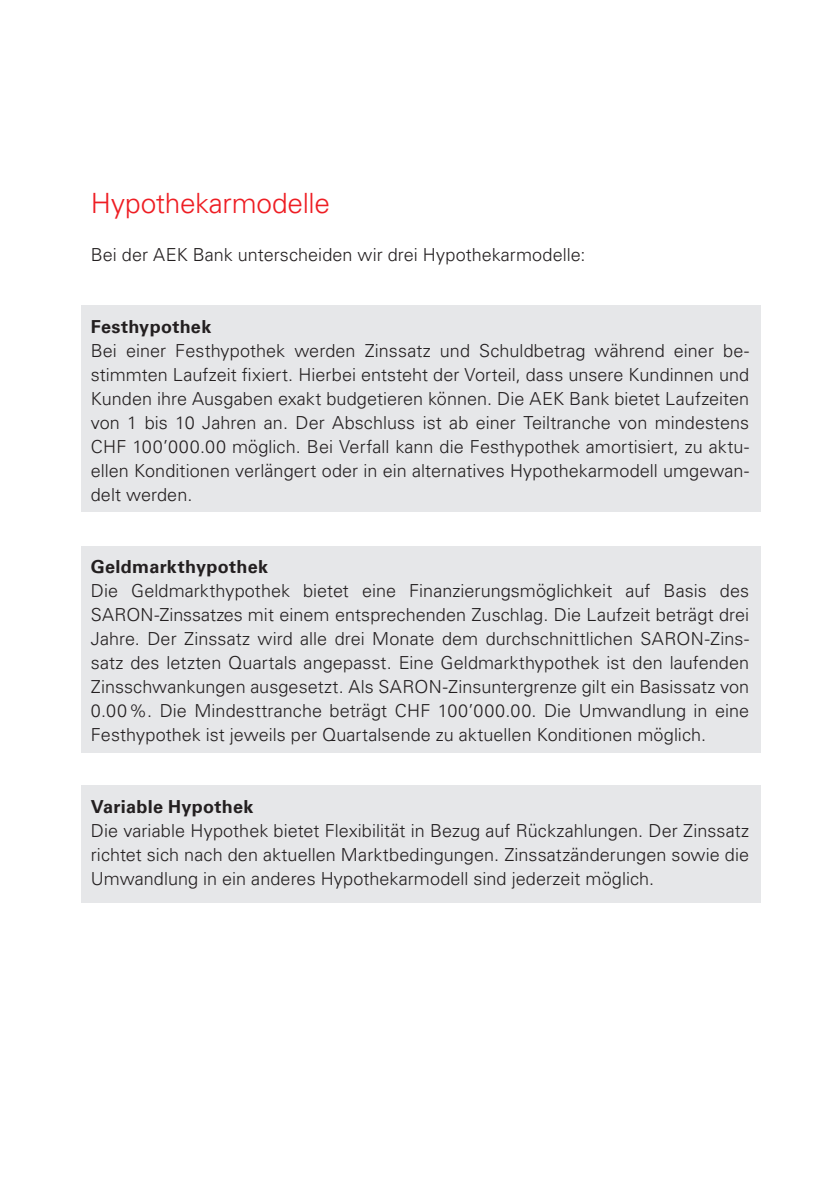
<style>
.page{position:relative;width:840px;height:1191px;background:#fff}
.page>*{position:absolute;margin:0;border:0;box-sizing:border-box;transform-origin:0 0}
.t1{font:300 28px "Univers LT Pro 45";letter-spacing:-.01em;color:#ee1d23}
.t2{font:300 18px/24px "Univers LT Pro 45";letter-spacing:.005em;color:#231f20;text-align:justify}
.t3{font:700 18px "Univers LT Pro 65";letter-spacing:.015em;color:#231f20}
</style>
<div class="page">
<div style="left:81px;top:306px;width:679px;height:206px;background:#e6e7e9"></div>
<div style="left:81px;top:546px;width:679px;height:206px;background:#e6e7e9"></div>
<div style="left:81px;top:785px;width:679px;height:118px;background:#e6e7e9"></div>
<h1 class="t1" style="left:91px;top:185px;width:240px">Hypothekarmodelle</h1>
<p class="t2" style="left:91px;top:242px;width:496px">Bei der AEK Bank unterscheiden wir drei Hypothekarmodelle:</p>
<p class="t3" style="left:91px;top:314px;width:122px">Festhypothek</p>
<p class="t2" style="left:91px;top:338px;width:659px">Bei einer Festhypothek werden Zinssatz und Schuldbetrag während einer be&shy;stimmten Laufzeit fixiert. Hierbei entsteht der Vorteil, dass unsere Kundinnen und Kunden ihre Ausgaben exakt budgetieren können. Die AEK Bank bietet Laufzeiten von 1 bis 10 Jahren an. Der Abschluss ist ab einer Teiltranche von mindestens CHF 100’000.00 möglich. Bei Verfall kann die Festhypothek amortisiert, zu aktu&shy;ellen Konditionen verlängert oder in ein alternatives Hypothekarmodell umgewan&shy;delt werden.</p>
<p class="t3" style="left:91px;top:554px;width:179px">Geldmarkthypothek</p>
<p class="t2" style="left:91px;top:578px;width:659px">Die Geldmarkthypothek bietet eine Finanzierungsmöglichkeit auf Basis des SARON-Zinssatzes mit einem entsprechenden Zuschlag. Die Laufzeit beträgt drei Jahre. Der Zinssatz wird alle drei Monate dem durchschnittlichen SARON-Zins&shy;satz des letzten Quartals angepasst. Eine Geldmarkthypothek ist den laufenden Zinsschwankungen ausgesetzt. Als SARON-Zinsuntergrenze gilt ein Basissatz von 0.00%. Die Mindesttranche beträgt CHF 100’000.00. Die Umwandlung in eine Festhypothek ist jeweils per Quartalsende zu aktuellen Konditionen möglich.</p>
<p class="t3" style="left:91px;top:794px;width:164px">Variable Hypothek</p>
<p class="t2" style="left:91px;top:818px;width:659px">Die variable Hypothek bietet Flexibilität in Bezug auf Rückzahlungen. Der Zinssatz richtet sich nach den aktuellen Marktbedingungen. Zinssatzänderungen sowie die Umwandlung in ein anderes Hypothekarmodell sind jederzeit möglich.</p>
</div>
